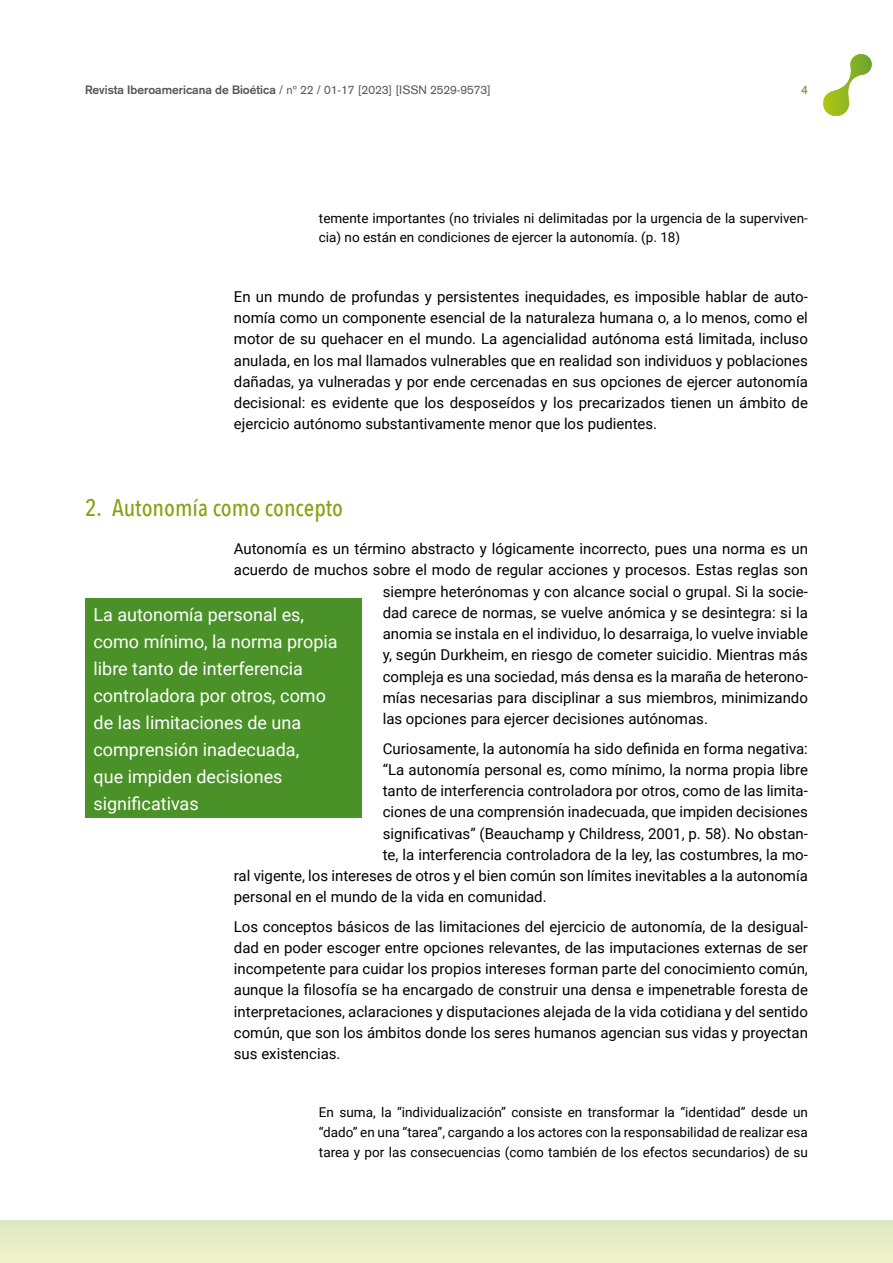
<style>
.page{position:relative;width:893px;height:1263px;background:#fff}
.page>*{position:absolute;margin:0;border:0;box-sizing:border-box;transform-origin:0 0}
.t1{font:500 24px "Avenir Next Condensed";color:#86a315}
.t2{font:18px/27px "Roboto";color:#fff}
.t3{font:15px/21.1px "Roboto";color:#000;text-align:justify}
.t4{font:13.5px/19.6px "Roboto";color:#000}
.t5{font:12px "Akzidenz Grotesk";color:#575756}
.t6{font:700 12px "Akzidenz Grotesk";color:#74a54c}
.s1{font-weight:700}
</style>
<div class="page">
<div style="left:0;top:1220px;width:893px;height:43px;background:#e7edc8"></div>
<svg style="left:823px;top:54px;width:49px;height:62px"></svg>
<div style="left:85px;top:599px;width:276px;height:219px;background:#4a9228"></div>
<p class="t5" style="left:85px;top:83px;width:407px"><span class="s1">Revista Iberoamericana de Bioética</span> / nº 22 / 01-17 [2023] [ISSN 2529-9573]</p>
<p class="t6" style="left:801px;top:83px;width:8px">4</p>
<p class="t4" style="left:319px;top:208px;width:490px">temente importantes (no triviales ni delimitadas por la urgencia de la superviven&shy;cia) no están en condiciones de ejercer la autonomía. (p. 18)</p>
<p class="t3" style="left:234px;top:285px;width:576px">En un mundo de profundas y persistentes inequidades, es imposible hablar de auto&shy;nomía como un componente esencial de la naturaleza humana o, a lo menos, como el motor de su quehacer en el mundo. La agencialidad autónoma está limitada, incluso anulada, en los mal llamados vulnerables que en realidad son individuos y poblaciones dañadas, ya vulneradas y por ende cercenadas en sus opciones de ejercer autonomía decisional: es evidente que los desposeídos y los precarizados tienen un ámbito de ejercicio autónomo substantivamente menor que los pudientes.</p>
<h1 class="t1" style="left:85px;top:493px;width:260px">2. Autonomía como concepto</h1>
<p class="t3" style="left:234px;top:538px;width:576px">Autonomía es un término abstracto y lógicamente incorrecto, pues una norma es un</p>
<p class="t3" style="left:234px;top:559px;width:576px">acuerdo de muchos sobre el modo de regular acciones y procesos. Estas reglas son</p>
<p class="t3" style="left:383px;top:580px;width:427px">siempre heterónomas y con alcance social o grupal. Si la socie-</p>
<p class="t3" style="left:383px;top:601px;width:427px">dad carece de normas, se vuelve anómica y se desintegra: si la</p>
<p class="t3" style="left:383px;top:623px;width:427px">anomia se instala en el individuo, lo desarraiga, lo vuelve inviable</p>
<p class="t3" style="left:383px;top:644px;width:427px">y, según Durkheim, en riesgo de cometer suicidio. Mientras más</p>
<p class="t3" style="left:383px;top:665px;width:427px">compleja es una sociedad, más densa es la maraña de heterono-</p>
<p class="t3" style="left:383px;top:686px;width:427px">mías necesarias para disciplinar a sus miembros, minimizando</p>
<p class="t3" style="left:383px;top:707px;width:327px">las opciones para ejercer decisiones autónomas.</p>
<p class="t3" style="left:383px;top:737px;width:427px">Curiosamente, la autonomía ha sido definida en forma negativa:</p>
<p class="t3" style="left:383px;top:758px;width:427px">“La autonomía personal es, como mínimo, la norma propia libre</p>
<p class="t3" style="left:383px;top:780px;width:427px">tanto de interferencia controladora por otros, como de las limita-</p>
<p class="t3" style="left:383px;top:801px;width:427px">ciones de una comprensión inadecuada, que impiden decisiones</p>
<p class="t3" style="left:383px;top:822px;width:427px">significativas” (Beauchamp y Childress, 2001, p. 58). No obstan-</p>
<p class="t3" style="left:383px;top:843px;width:427px">te, la interferencia controladora de la ley, las costumbres, la mo-</p>
<p class="t3" style="left:234px;top:864px;width:576px">ral vigente, los intereses de otros y el bien común son límites inevitables a la autonomía</p>
<p class="t3" style="left:234px;top:886px;width:314px">personal en el mundo de la vida en comunidad.</p>
<p class="t3" style="left:234px;top:915px;width:576px">Los conceptos básicos de las limitaciones del ejercicio de autonomía, de la desigual&shy;dad en poder escoger entre opciones relevantes, de las imputaciones externas de ser incompetente para cuidar los propios intereses forman parte del conocimiento común, aunque la filosofía se ha encargado de construir una densa e impenetrable foresta de interpretaciones, aclaraciones y disputaciones alejada de la vida cotidiana y del sentido común, que son los ámbitos donde los seres humanos agencian sus vidas y proyectan sus existencias.</p>
<p class="t2" style="left:94px;top:600px;width:246px">La autonomía personal es, como mínimo, la norma propia libre tanto de interferencia controladora por otros, como de las limitaciones de una comprensión inadecuada,<br>que impiden decisiones significativas</p>
<p class="t4" style="left:319px;top:1102px;width:490px;text-align:justify">En suma, la “individualización” consiste en transformar la “identidad” desde un “dado” en una “tarea”, cargando a los actores con la responsabilidad de realizar esa tarea y por las consecuencias (como también de los efectos secundarios) de su</p>
</div>
